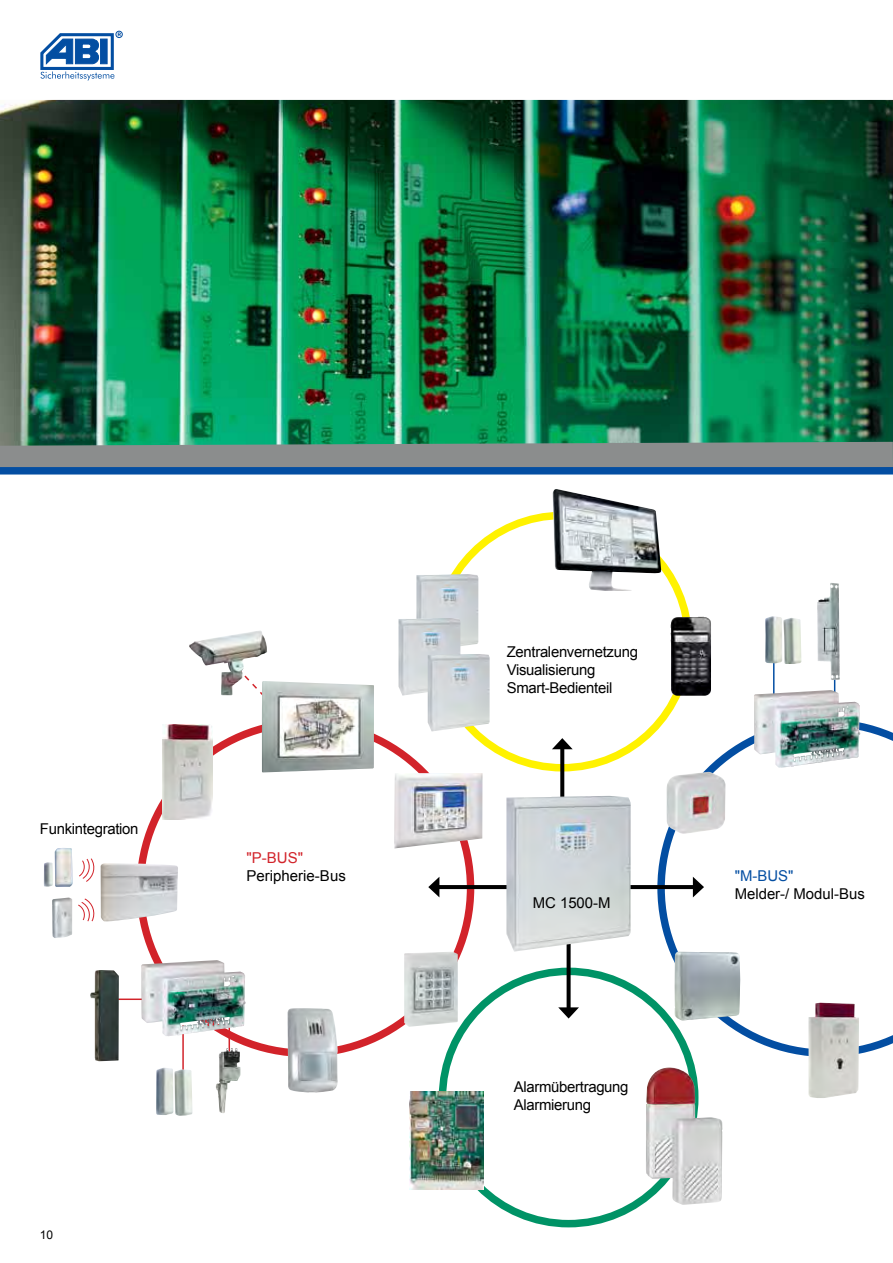
<style>
.page{position:relative;width:893px;height:1263px;background:#fff}
.page>*{position:absolute;margin:0;border:0;box-sizing:border-box;transform-origin:0 0}
.t1{font:15px "Arial";color:#000}
.t2{font:15px "Arial";color:#d2232a}
.t3{font:14.85px/18px "Arial";letter-spacing:-.02em;color:#000}
.t4{font:14.85px "Arial";color:#000}
.t5{font:14.85px "Arial";color:#034ea2}
.t6{font:12px "Arial";color:#000}
</style>
<div class="page">
<div style="left:116px;top:31px;width:7px;height:7px;border:1px solid #034ea2;border-radius:50%"></div>
<svg style="left:40px;top:32px;width:81px;height:49px"></svg>
<img style="left:0;top:100px;width:893px;height:329px">
<svg style="left:0;top:429px;width:893px;height:46px"></svg>
<div style="left:0;top:467px;width:893px;height:7px;background:#034ea2"></div>
<hr style="left:773px;top:655px;width:1px;height:48px;background:#034ea2">
<hr style="left:834px;top:655px;width:1px;height:48px;background:#034ea2">
<div style="left:439px;top:968px;width:259px;height:259px;border:8px solid #009366;border-radius:50%"></div>
<svg style="left:657px;top:719px;width:236px;height:338px"></svg>
<hr style="left:182px;top:1025px;width:2px;height:49px;background:#d2232a">
<hr style="left:229px;top:1025px;width:1px;height:49px;background:#d2232a">
<hr style="left:113px;top:998px;width:32px;height:2px;background:#d2232a">
<img style="left:404px;top:952px;width:54px;height:75px">
<img style="left:141px;top:960px;width:105px;height:76px">
<img style="left:287px;top:1008px;width:51px;height:84px">
<img style="left:90px;top:970px;width:29px;height:91px">
<img style="left:156px;top:1068px;width:36px;height:48px">
<img style="left:216px;top:1048px;width:24px;height:65px">
<img style="left:262px;top:681px;width:112px;height:91px">
<img style="left:808px;top:1003px;width:51px;height:95px">
<img style="left:162px;top:724px;width:51px;height:96px">
<img style="left:754px;top:690px;width:106px;height:78px">
<img style="left:675px;top:952px;width:65px;height:68px">
<img style="left:667px;top:772px;width:58px;height:62px">
<img style="left:765px;top:616px;width:37px;height:48px">
<img style="left:817px;top:596px;width:13px;height:59px">
<img style="left:646px;top:1067px;width:77px;height:138px">
<img style="left:416px;top:574px;width:62px;height:78px">
<img style="left:398px;top:618px;width:62px;height:78px">
<img style="left:428px;top:654px;width:62px;height:77px">
<svg style="left:439px;top:885px;width:67px;height:4px"></svg>
<svg style="left:428px;top:877px;width:11px;height:20px"></svg>
<svg style="left:631px;top:885px;width:62px;height:4px"></svg>
<svg style="left:693px;top:877px;width:11px;height:20px"></svg>
<svg style="left:567px;top:951px;width:4px;height:56px"></svg>
<svg style="left:558px;top:1007px;width:21px;height:11px"></svg>
<svg style="left:560px;top:749px;width:4px;height:47px"></svg>
<svg style="left:552px;top:738px;width:21px;height:11px"></svg>
<img style="left:506px;top:796px;width:125px;height:155px">
<img style="left:394px;top:773px;width:88px;height:75px">
<img style="left:101px;top:863px;width:77px;height:58px">
<img style="left:189px;top:631px;width:78px;height:64px">
<img style="left:553px;top:489px;width:108px;height:102px">
<img style="left:52px;top:897px;width:20px;height:41px">
<img style="left:55px;top:848px;width:18px;height:39px">
<img style="left:44px;top:862px;width:9px;height:24px">
<svg style="left:79px;top:858px;width:16px;height:24px"></svg>
<svg style="left:78px;top:898px;width:17px;height:24px"></svg>
<img style="left:670px;top:617px;width:41px;height:79px">
<img style="left:409px;top:1091px;width:74px;height:98px">
<p class="t3" style="left:40px;top:819px;width:100px">Funkintegration</p>
<p class="t2" style="left:247px;top:848px;width:58px">"P-BUS"</p>
<p class="t1" style="left:247px;top:866px;width:101px">Peripherie-Bus</p>
<p class="t6" style="left:40px;top:1227px;width:15px">10</p>
<p class="t3" style="left:507px;top:643px;width:133px">Zentralenvernetzung<br>Visualisierung<br>Smart-Bedienteil</p>
<p class="t3" style="left:533px;top:894px;width:79px">MC 1500-M</p>
<p class="t3" style="left:514px;top:1078px;width:116px">Alarmübertragung<br>Alarmierung</p>
<p class="t5" style="left:735px;top:866px;width:60px">"M-BUS"</p>
<p class="t4" style="left:735px;top:884px;width:132px">Melder-/ Modul-Bus</p>
</div>
